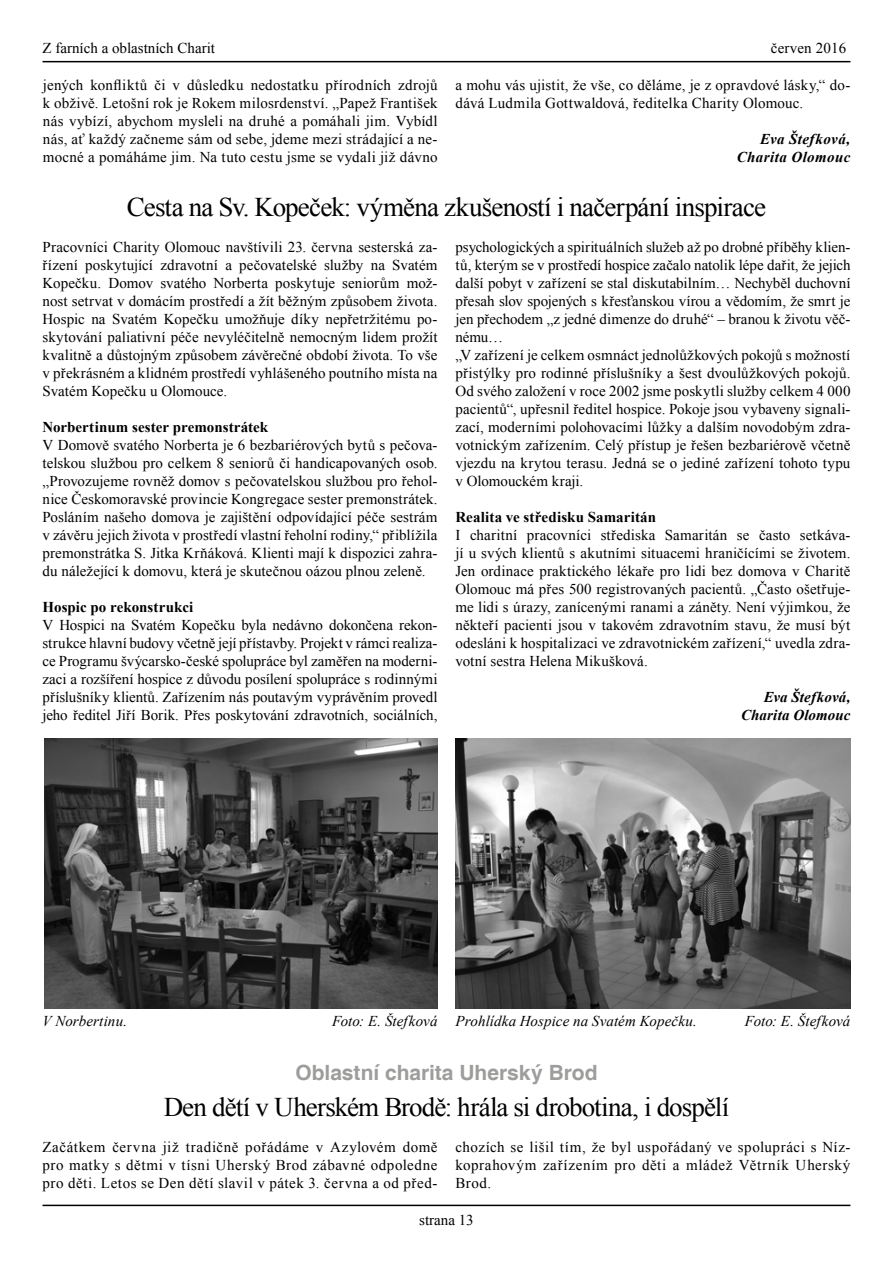
<style>
.page{position:relative;width:893px;height:1263px;background:#fff}
.page>*{position:absolute;margin:0;border:0;box-sizing:border-box;transform-origin:0 0}
.t1{font:27px "Times New Roman";letter-spacing:-.03em;color:#000}
.t2{font:700 21px "Helvetica";color:#9d9d9c}
.t3{font:15px/18px "Times New Roman";letter-spacing:.005em;color:#000;text-align:justify}
.t4{font:700 15px "Times New Roman";letter-spacing:.005em;color:#000}
.t5{font:italic 15px "Times New Roman";letter-spacing:.005em;color:#000}
.t6{font:italic 700 15px/18px "Times New Roman";letter-spacing:.02em;color:#000;text-align:right}
</style>
<div class="page">
<hr style="left:43px;top:1205px;width:807px;height:1px;background:#000">
<hr style="left:43px;top:61px;width:807px;height:1px;background:#000">
<img style="left:44px;top:738px;width:393px;height:270px">
<img style="left:455px;top:738px;width:395px;height:270px">
<p class="t3" style="left:43px;top:38px;width:174px">Z farních a oblastních Charit</p>
<p class="t3" style="left:771px;top:38px;width:77px">červen 2016</p>
<p class="t3" style="left:43px;top:76px;width:396px">jených konfliktů či v důsledku nedostatku přírodních zdrojů k obživě. Letošní rok je Rokem milosrdenství. „Papež František nás vybízí, abychom mysleli na druhé a pomáhali jim. Vybídl nás, ať každý začneme sám od sebe, jdeme mezi strádající a ne&shy;mocné a pomáháme jim. Na tuto cestu jsme se vydali již dávno</p>
<p class="t3" style="left:456px;top:76px;width:396px">a mohu vás ujistit, že vše, co děláme, je z opravdové lásky,“ do&shy;dává Ludmila Gottwaldová, ředitelka Charity Olomouc.</p>
<p class="t6" style="left:737px;top:130px;width:115px">Eva Štefková,<br>Charita Olomouc</p>
<h1 class="t1" style="left:127px;top:188px;width:641px">Cesta na Sv. Kopeček: výměna zkušeností i načerpání inspirace</h1>
<p class="t3" style="left:43px;top:238px;width:396px">Pracovníci Charity Olomouc navštívili 23. června sesterská za&shy;řízení poskytující zdravotní a pečovatelské služby na Svatém Kopečku. Domov svatého Norberta poskytuje seniorům mož&shy;nost setrvat v domácím prostředí a žít běžným způsobem života.<br>Hospic na Svatém Kopečku umožňuje díky nepřetržitému po&shy;skytování paliativní péče nevyléčitelně nemocným lidem prožít kvalitně a důstojným způsobem závěrečné období života. To vše v překrásném a klidném prostředí vyhlášeného poutního místa na Svatém Kopečku u Olomouce.</p>
<p class="t4" style="left:43px;top:416px;width:227px">Norbertinum sester premonstrátek</p>
<p class="t3" style="left:43px;top:436px;width:396px">V Domově svatého Norberta je 6 bezbariérových bytů s pečova&shy;telskou službou pro celkem 8 seniorů či handicapovaných osob. „Provozujeme rovněž domov s pečovatelskou službou pro řehol&shy;nice Českomoravské provincie Kongregace sester premonstrátek.<br>Posláním našeho domova je zajištění odpovídající péče sestrám v závěru jejich života v prostředí vlastní řeholní rodiny,“ přiblížila premonstrátka S. Jitka Krňáková. Klienti mají k dispozici zahra&shy;du náležející k domovu, která je skutečnou oázou plnou zeleně.</p>
<p class="t4" style="left:43px;top:596px;width:152px">Hospic po rekonstrukci</p>
<p class="t3" style="left:43px;top:616px;width:396px">V Hospici na Svatém Kopečku byla nedávno dokončena rekon&shy;strukce hlavní budovy včetně její přístavby. Projekt v rámci realiza&shy;ce Programu švýcarsko-české spolupráce byl zaměřen na moderni&shy;zaci a rozšíření hospice z důvodu posílení spolupráce s rodinnými příslušníky klientů. Zařízením nás poutavým vyprávěním provedl jeho ředitel Jiří Borik. Přes poskytování zdravotních, sociálních,</p>
<p class="t3" style="left:455px;top:238px;width:397px;text-align:left">psychologických a spirituálních služeb až po drobné příběhy klien&shy;tů, kterým se v prostředí hospice začalo natolik lépe dařit, že jejich další pobyt v zařízení se stal diskutabilním… Nechyběl duchovní přesah slov spojených s křesťanskou vírou a vědomím, že smrt je jen přechodem „z jedné dimenze do druhé“ – branou k životu věč&shy;nému…<br>„V zařízení je celkem osmnáct jednolůžkových pokojů s možností přistýlky pro rodinné příslušníky a šest dvoulůžkových pokojů.<br>Od svého založení v roce 2002 jsme poskytli služby celkem 4 000 pacientů“, upřesnil ředitel hospice. Pokoje jsou vybaveny signali&shy;zací, moderními polohovacími lůžky a dalším novodobým zdra&shy;votnickým zařízením. Celý přístup je řešen bezbariérově včetně vjezdu na krytou terasu. Jedná se o jediné zařízení tohoto typu v Olomouckém kraji.</p>
<p class="t4" style="left:455px;top:506px;width:202px">Realita ve středisku Samaritán</p>
<p class="t3" style="left:455px;top:526px;width:396px">I charitní pracovníci střediska Samaritán se často setkáva&shy;jí u svých klientů s akutními situacemi hraničícími se životem.<br>Jen ordinace praktického lékaře pro lidi bez domova v Charitě Olomouc má přes 500 registrovaných pacientů. „Často ošetřuje&shy;me lidi s úrazy, zanícenými ranami a záněty. Není výjimkou, že někteří pacienti jsou v takovém zdravotním stavu, že musí být odesláni k hospitalizaci ve zdravotnickém zařízení,“ uvedla zdra&shy;votní sestra Helena Mikušková.</p>
<p class="t6" style="left:741px;top:688px;width:111px">Eva Štefková,<br>Charita Olomouc</p>
<p class="t5" style="left:43px;top:1011px;width:86px">V Norbertinu.</p>
<p class="t5" style="left:332px;top:1011px;width:107px">Foto: E. Štefková</p>
<p class="t5" style="left:455px;top:1011px;width:243px">Prohlídka Hospice na Svatém Kopečku.</p>
<p class="t5" style="left:745px;top:1011px;width:107px">Foto: E. Štefková</p>
<h2 class="t2" style="left:295px;top:1060px;width:304px">Oblastní charita Uherský Brod</h2>
<h1 class="t1" style="left:164px;top:1088px;width:567px">Den dětí v Uherském Brodě: hrála si drobotina, i dospělí</h1>
<p class="t3" style="left:43px;top:1138px;width:396px">Začátkem června již tradičně pořádáme v Azylovém domě pro matky s dětmi v tísni Uherský Brod zábavné odpoledne pro děti. Letos se Den dětí slavil v pátek 3. června a od před-</p>
<p class="t3" style="left:455px;top:1138px;width:396px">chozích se lišil tím, že byl uspořádaný ve spolupráci s Níz&shy;koprahovým zařízením pro děti a mládež Větrník Uherský Brod.</p>
<p class="t3" style="left:419px;top:1210px;width:56px">strana 13</p>
</div>
